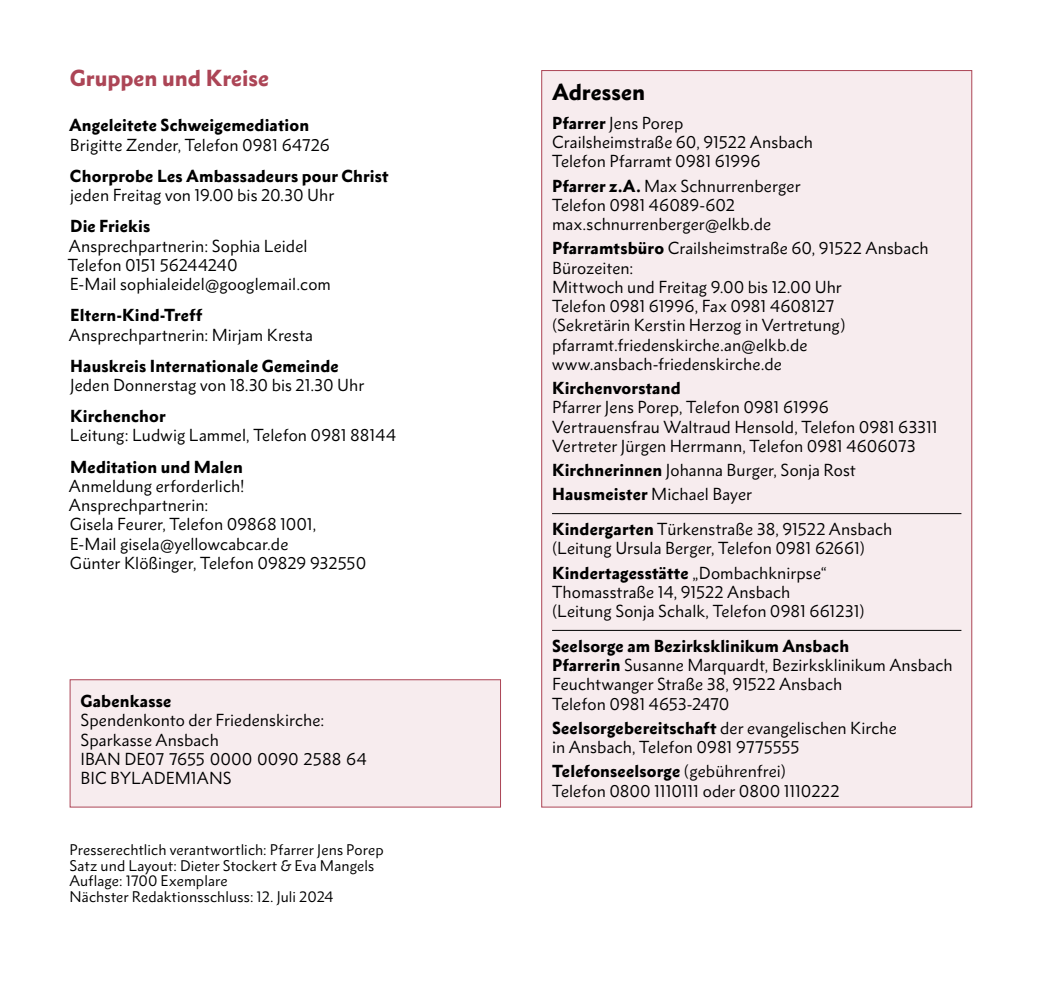
<style>
.page{position:relative;width:1042px;height:993px;background:#fff}
.page>*{position:absolute;margin:0;border:0;box-sizing:border-box;transform-origin:0 0}
.t1{font:900 21px "Metro Nova Pro";color:#ac4556}
.t2{font:900 21px "Metro Nova Pro";color:#000}
.t3{font:15.75px/19.2px "Metro Nova Pro";letter-spacing:.005em;color:#000}
.t4{font:900 15.75px "Metro Nova Pro";letter-spacing:.01em;color:#000}
.t5{font:14px/15.8px "Metro Nova Pro";letter-spacing:.01em;color:#000}
.s1{font-weight:900}
</style>
<div class="page">
<div style="left:70px;top:679px;width:430px;height:127px;background:#f7ecee"></div>
<div style="left:70px;top:679px;width:431px;height:128px;border:1px solid #ac4556"></div>
<div style="left:542px;top:70px;width:430px;height:736px;background:#f7ecee"></div>
<hr style="left:552px;top:513px;width:409px;height:1px;background:#000">
<hr style="left:552px;top:630px;width:409px;height:1px;background:#000">
<h1 class="t1" style="left:70px;top:65px;width:201px">Gruppen und Kreise</h1>
<p class="t4" style="left:69px;top:115px;width:242px">Angeleitete Schweigemediation</p>
<p class="t3" style="left:70px;top:135px;width:261px">Brigitte Zender, Telefon 0981 64726</p>
<p class="t4" style="left:70px;top:166px;width:320px">Chorprobe Les Ambassadeurs pour Christ</p>
<p class="t3" style="left:70px;top:185px;width:265px">jeden Freitag von 19.00 bis 20.30 Uhr</p>
<p class="t4" style="left:70px;top:216px;width:82px">Die Friekis</p>
<p class="t3" style="left:68px;top:236px;width:265px">Ansprechpartnerin: Sophia Leidel<br>Telefon 0151 56244240<br>E-Mail sophialeidel@googlemail.com</p>
<p class="t4" style="left:70px;top:305px;width:134px">Eltern-Kind-Treff</p>
<p class="t3" style="left:69px;top:325px;width:246px">Ansprechpartnerin: Mirjam Kresta</p>
<p class="t4" style="left:70px;top:355px;width:270px">Hauskreis Internationale Gemeinde</p>
<p class="t3" style="left:70px;top:375px;width:296px">Jeden Donnerstag von 18.30 bis 21.30 Uhr</p>
<p class="t4" style="left:70px;top:406px;width:97px">Kirchenchor</p>
<p class="t3" style="left:70px;top:425px;width:328px">Leitung: Ludwig Lammel, Telefon 0981 88144</p>
<p class="t4" style="left:70px;top:456px;width:174px">Meditation und Malen</p>
<p class="t3" style="left:69px;top:476px;width:299px">Anmeldung erforderlich!<br>Ansprechpartnerin:<br>Gisela Feurer, Telefon 09868 1001,<br>E-Mail gisela@yellowcabcar.de<br>Günter Klößinger, Telefon 09829 932550</p>
<p class="t4" style="left:80px;top:691px;width:93px">Gabenkasse</p>
<p class="t3" style="left:80px;top:710px;width:288px">Spendenkonto der Friedenskirche:<br>Sparkasse Ansbach<br>IBAN DE07 7655 0000 0090 2588 64<br>BIC BYLADEM1ANS</p>
<p class="t5" style="left:69px;top:841px;width:316px">Presserechtlich verantwortlich: Pfarrer Jens Porep Satz und Layout: Dieter Stockert &amp; Eva Mangels Auflage: 1700 Exemplare<br>Nächster Redaktionsschluss: 12. Juli 2024</p>
<h1 class="t2" style="left:552px;top:78px;width:95px">Adressen</h1>
<p class="t3" style="left:552px;top:113px;width:262px"><span class="s1">Pfarrer</span> Jens Porep<br>Crailsheimstraße 60, 91522 Ansbach<br>Telefon Pfarramt 0981 61996</p>
<p class="t3" style="left:552px;top:176px;width:250px"><span class="s1">Pfarrer z.A.</span> Max Schnurrenberger<br>Telefon 0981 46089-602 max.schnurrenberger@elkb.de</p>
<p class="t3" style="left:552px;top:238px;width:378px"><span class="s1">Pfarramtsbüro</span> Crailsheimstraße 60, 91522 Ansbach Bürozeiten:<br>Mittwoch und Freitag 9.00 bis 12.00 Uhr<br>Telefon 0981 61996, Fax 0981 4608127<br>(Sekretärin Kerstin Herzog in Vertretung) pfarramt.friedenskirche.an@elkb.de www.ansbach-friedenskirche.de</p>
<p class="t4" style="left:552px;top:378px;width:130px">Kirchenvorstand</p>
<p class="t3" style="left:552px;top:397px;width:387px">Pfarrer Jens Porep, Telefon 0981 61996<br>Vertrauensfrau Waltraud Hensold, Telefon 0981 63311<br>Vertreter Jürgen Herrmann, Telefon 0981 4606073</p>
<p class="t3" style="left:552px;top:458px;width:305px;line-height:24.2px"><span class="s1">Kirchnerinnen</span> Johanna Burger, Sonja Rost<br><span class="s1">Hausmeister</span> Michael Bayer</p>
<p class="t3" style="left:552px;top:519px;width:342px"><span class="s1">Kindergarten</span> Türkenstraße 38, 91522 Ansbach (Leitung Ursula Berger, Telefon 0981 62661)</p>
<p class="t3" style="left:552px;top:562px;width:314px"><span class="s1">Kindertagesstätte</span> „Dombachknirpse“<br>Thomasstraße 14, 91522 Ansbach<br>(Leitung Sonja Schalk, Telefon 0981 661231)</p>
<p class="t3" style="left:552px;top:636px;width:402px"><span class="s1">Seelsorge am Bezirksklinikum Ansbach<br>Pfarrerin</span> Susanne Marquardt, Bezirksklinikum Ansbach Feuchtwanger Straße 38, 91522 Ansbach<br>Telefon 0981 4653-2470</p>
<p class="t3" style="left:552px;top:718px;width:346px"><span class="s1">Seelsorgebereitschaft</span> der evangelischen Kirche in Ansbach, Telefon 0981 9775555</p>
<p class="t3" style="left:552px;top:761px;width:289px"><span class="s1">Telefonseelsorge</span> (gebührenfrei)<br>Telefon 0800 1110111 oder 0800 1110222</p>
</div>
